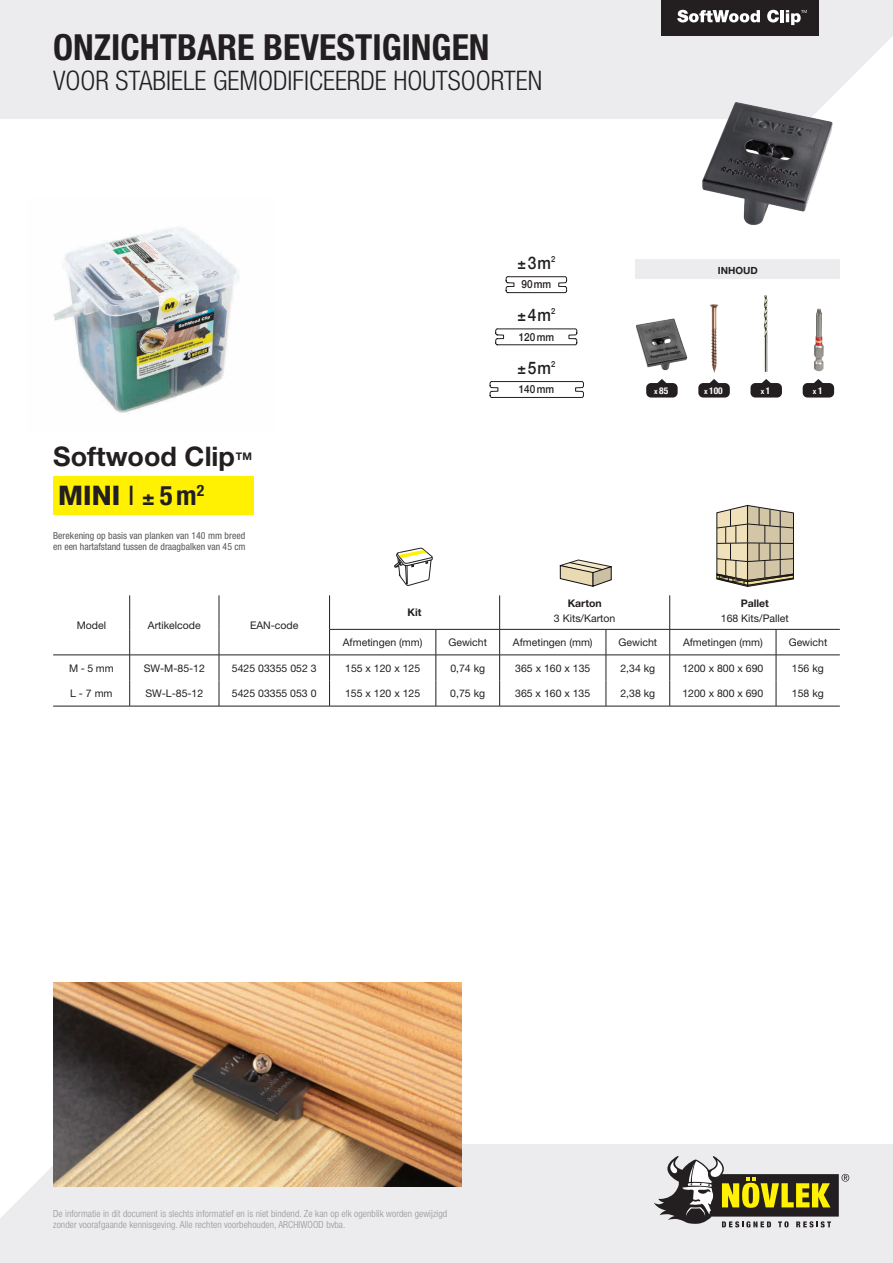
<style>
.page{position:relative;width:893px;height:1263px;background:#fff}
.page>*{position:absolute;margin:0;border:0;box-sizing:border-box;transform-origin:0 0}
.t1{font:700 condensed 36px "Helvetica Neue LT Std";color:#231f20}
.t2{font:300 condensed 27px "Helvetica Neue LT Std";color:#231f20}
.t3{font:700 27px "Helvetica Neue LT Std";color:#231f20}
.t4{font:800 27px "Helvetica Neue LT Std";color:#231f20}
.t5{font:500 17.25px "Helvetica Neue";color:#231f20;scale:.9 1}
.t6{font:500 11.1px "Helvetica Neue";color:#231f20;scale:.9 1}
.t7{font:10.5px "Helvetica Neue LT Std";color:#231f20}
.t8{font:700 10.5px "Helvetica Neue LT Std";color:#231f20}
.t9{font:700 9.9px "Helvetica Neue LT Std";color:#231f20}
.t10{font:300 condensed 9.75px/11.2px "Helvetica Neue LT Std";letter-spacing:.01em;color:#939598}
.t11{font:condensed 9.75px "Helvetica Neue LT Std";color:#57585a}
.t12{font:700 condensed 9.45px "Helvetica Neue";color:#fff}
.t13{font:700 condensed 7.65px "Helvetica Neue";color:#fff}
.s1{font-weight:400}
.s2{font-weight:700;font-stretch:condensed;font-size:21px}
.s3{font-weight:700;font-stretch:condensed}
.s4{font-size:15.9px}
.s5{font-size:7.65px}
.s6{font-size:9.45px}
</style>
<div class="page">
<div style="left:0;top:1144px;width:893px;height:119px;background:#ececee"></div>
<svg style="left:0;top:1144px;width:123px;height:74px"></svg>
<svg style="left:654px;top:1156px;width:195px;height:71px"></svg>
<div style="left:0;top:0;width:893px;height:119px;background:#ececee"></div>
<img style="left:53px;top:227px;width:187px;height:186px">
<img style="left:53px;top:982px;width:408px;height:204px">
<div style="left:53px;top:476px;width:200px;height:38px;background:#fff101"></div>
<div style="left:662px;top:0;width:157px;height:35px;background:#231f20"></div>
<svg style="left:677px;top:10px;width:83px;height:13px"></svg>
<svg style="left:767px;top:10px;width:126px;height:109px"></svg>
<img style="left:682px;top:75px;width:176px;height:176px;border-radius:88px">
<img style="left:636px;top:318px;width:52px;height:53px">
<img style="left:709px;top:304px;width:10px;height:69px">
<div style="left:636px;top:259px;width:204px;height:20px;background:#ececee"></div>
<img style="left:814px;top:308px;width:10px;height:63px">
<svg style="left:657px;top:379px;width:10px;height:4px"></svg>
<div style="left:646px;top:383px;width:32px;height:14px;background:#231f20;border-radius:5px"></div>
<svg style="left:709px;top:379px;width:10px;height:4px"></svg>
<div style="left:698px;top:383px;width:32px;height:14px;background:#231f20;border-radius:5px"></div>
<svg style="left:762px;top:381px;width:9px;height:2px"></svg>
<div style="left:750px;top:383px;width:32px;height:14px;background:#231f20;border-radius:5px"></div>
<svg style="left:814px;top:379px;width:9px;height:4px"></svg>
<div style="left:803px;top:383px;width:31px;height:14px;background:#231f20;border-radius:5px"></div>
<img style="left:763px;top:295px;width:6px;height:86px">
<svg style="left:395px;top:548px;width:38px;height:38px"></svg>
<svg style="left:560px;top:560px;width:52px;height:26px"></svg>
<svg style="left:717px;top:505px;width:77px;height:82px;background:#bfb59b"></svg>
<svg style="left:490px;top:381px;width:94px;height:17px"></svg>
<svg style="left:495px;top:328px;width:82px;height:17px"></svg>
<svg style="left:506px;top:276px;width:61px;height:17px"></svg>
<hr style="left:130px;top:706px;width:89px;height:1px;background:#231f20">
<hr style="left:219px;top:706px;width:111px;height:1px;background:#231f20">
<hr style="left:329px;top:629px;width:107px;height:1px;background:#231f20">
<hr style="left:436px;top:629px;width:64px;height:1px;background:#231f20">
<hr style="left:500px;top:629px;width:106px;height:1px;background:#231f20">
<hr style="left:606px;top:629px;width:64px;height:1px;background:#231f20">
<hr style="left:670px;top:629px;width:106px;height:1px;background:#231f20">
<hr style="left:776px;top:629px;width:64px;height:1px;background:#231f20">
<hr style="left:330px;top:655px;width:106px;height:1px;background:#231f20">
<hr style="left:436px;top:655px;width:64px;height:1px;background:#231f20">
<hr style="left:500px;top:655px;width:106px;height:1px;background:#231f20">
<hr style="left:606px;top:655px;width:64px;height:1px;background:#231f20">
<hr style="left:670px;top:655px;width:106px;height:1px;background:#231f20">
<hr style="left:776px;top:655px;width:64px;height:1px;background:#231f20">
<hr style="left:499px;top:595px;width:1px;height:34px;background:#231f20">
<svg style="left:436px;top:629px;width:1px;height:77px"></svg>
<svg style="left:606px;top:629px;width:1px;height:77px"></svg>
<svg style="left:776px;top:629px;width:1px;height:77px"></svg>
<hr style="left:53px;top:655px;width:77px;height:1px;background:#231f20">
<hr style="left:130px;top:655px;width:89px;height:1px;background:#231f20">
<hr style="left:219px;top:655px;width:111px;height:1px;background:#231f20">
<hr style="left:129px;top:595px;width:1px;height:34px;background:#231f20">
<hr style="left:219px;top:595px;width:1px;height:34px;background:#231f20">
<hr style="left:329px;top:595px;width:1px;height:34px;background:#231f20">
<svg style="left:129px;top:629px;width:1px;height:77px"></svg>
<svg style="left:219px;top:629px;width:1px;height:77px"></svg>
<svg style="left:329px;top:629px;width:1px;height:77px"></svg>
<svg style="left:499px;top:629px;width:1px;height:77px"></svg>
<svg style="left:669px;top:629px;width:1px;height:77px"></svg>
<hr style="left:53px;top:706px;width:77px;height:1px;background:#231f20">
<hr style="left:669px;top:595px;width:1px;height:34px;background:#231f20">
<hr style="left:330px;top:706px;width:106px;height:1px;background:#231f20">
<hr style="left:436px;top:706px;width:64px;height:1px;background:#231f20">
<hr style="left:500px;top:706px;width:106px;height:1px;background:#231f20">
<hr style="left:606px;top:706px;width:64px;height:1px;background:#231f20">
<hr style="left:670px;top:706px;width:106px;height:1px;background:#231f20">
<hr style="left:776px;top:706px;width:64px;height:1px;background:#231f20">
<p class="t1" style="left:53px;top:25px;width:438px">ONZICHTBARE BEVESTIGINGEN</p>
<p class="t2" style="left:53px;top:65px;width:491px">VOOR STABIELE GEMODIFICEERDE HOUTSOORTEN</p>
<p class="t3" style="left:53px;top:439px;width:183px">Softwood Clip</p>
<p class="t8" style="left:236px;top:450px;width:18px">TM</p>
<p class="t4" style="left:58px;top:479px;width:148px">MINI <span class="s1">I</span> <span class="s2">±</span> <span class="s3">5m</span><sup>2</sup></p>
<p class="t11" style="left:53px;top:529px;width:194px">Berekening op basis van planken van 140 mm breed</p>
<p class="t11" style="left:53px;top:541px;width:194px">en een hartafstand tussen de draagbalken van 45 cm</p>
<p class="t7" style="left:77px;top:619px;width:31px">Model</p>
<p class="t7" style="left:148px;top:619px;width:54px">Artikelcode</p>
<p class="t7" style="left:250px;top:619px;width:50px">EAN-code</p>
<p class="t8" style="left:408px;top:606px;width:15px">Kit</p>
<p class="t5" style="left:517px;top:249px;width:44px"><span class="s4">±</span>3m<sup>2</sup></p>
<p class="t6" style="left:521px;top:275px;width:35px">90mm</p>
<p class="t5" style="left:517px;top:301px;width:44px"><span class="s4">±</span>4m<sup>2</sup></p>
<p class="t6" style="left:519px;top:328px;width:41px">120mm</p>
<p class="t5" style="left:517px;top:354px;width:44px"><span class="s4">±</span>5m<sup>2</sup></p>
<p class="t6" style="left:519px;top:380px;width:41px">140mm</p>
<p class="t9" style="left:718px;top:264px;width:41px">INHOUD</p>
<p class="t12" style="left:654px;top:382px;width:16px"><span class="s5">x</span>85</p>
<p class="t12" style="left:704px;top:382px;width:20px"><span class="s5">x</span> 100</p>
<p class="t13" style="left:761px;top:384px;width:11px">x<span class="s6">1</span></p>
<p class="t13" style="left:813px;top:384px;width:11px">x<span class="s6">1</span></p>
<p class="t8" style="left:568px;top:596px;width:36px">Karton</p>
<p class="t7" style="left:554px;top:612px;width:63px">3 Kits/Karton</p>
<p class="t8" style="left:741px;top:596px;width:30px">Pallet</p>
<p class="t7" style="left:721px;top:612px;width:69px">168 Kits/Pallet</p>
<p class="t7" style="left:343px;top:636px;width:81px">Afmetingen (mm)</p>
<p class="t7" style="left:448px;top:636px;width:40px">Gewicht</p>
<p class="t7" style="left:513px;top:636px;width:81px">Afmetingen (mm)</p>
<p class="t7" style="left:618px;top:636px;width:40px">Gewicht</p>
<p class="t7" style="left:683px;top:636px;width:81px">Afmetingen (mm)</p>
<p class="t7" style="left:789px;top:636px;width:40px">Gewicht</p>
<p class="t7" style="left:69px;top:662px;width:46px">M - 5 mm</p>
<p class="t7" style="left:144px;top:662px;width:63px">SW-M-85-12</p>
<p class="t7" style="left:232px;top:662px;width:86px">5425 03355 052 3</p>
<p class="t7" style="left:345px;top:662px;width:77px">155 x 120 x 125</p>
<p class="t7" style="left:450px;top:662px;width:36px">0,74 kg</p>
<p class="t7" style="left:515px;top:662px;width:77px">365 x 160 x 135</p>
<p class="t7" style="left:620px;top:662px;width:36px">2,34 kg</p>
<p class="t7" style="left:682px;top:662px;width:82px">1200 x 800 x 690</p>
<p class="t7" style="left:792px;top:662px;width:33px">156 kg</p>
<p class="t7" style="left:70px;top:687px;width:44px">L - 7 mm</p>
<p class="t7" style="left:145px;top:687px;width:59px">SW-L-85-12</p>
<p class="t7" style="left:232px;top:687px;width:86px">5425 03355 053 0</p>
<p class="t7" style="left:345px;top:687px;width:77px">155 x 120 x 125</p>
<p class="t7" style="left:450px;top:687px;width:36px">0,75 kg</p>
<p class="t7" style="left:515px;top:687px;width:77px">365 x 160 x 135</p>
<p class="t7" style="left:620px;top:687px;width:36px">2,38 kg</p>
<p class="t7" style="left:682px;top:687px;width:82px">1200 x 800 x 690</p>
<p class="t7" style="left:792px;top:687px;width:33px">158 kg</p>
<p class="t10" style="left:53px;top:1208px;width:396px">De informatie in dit document is slechts informatief en is niet bindend. Ze kan op elk ogenblik worden gewijzigd zonder voorafgaande kennisgeving. Alle rechten voorbehouden, ARCHIWOOD bvba.</p>
</div>
